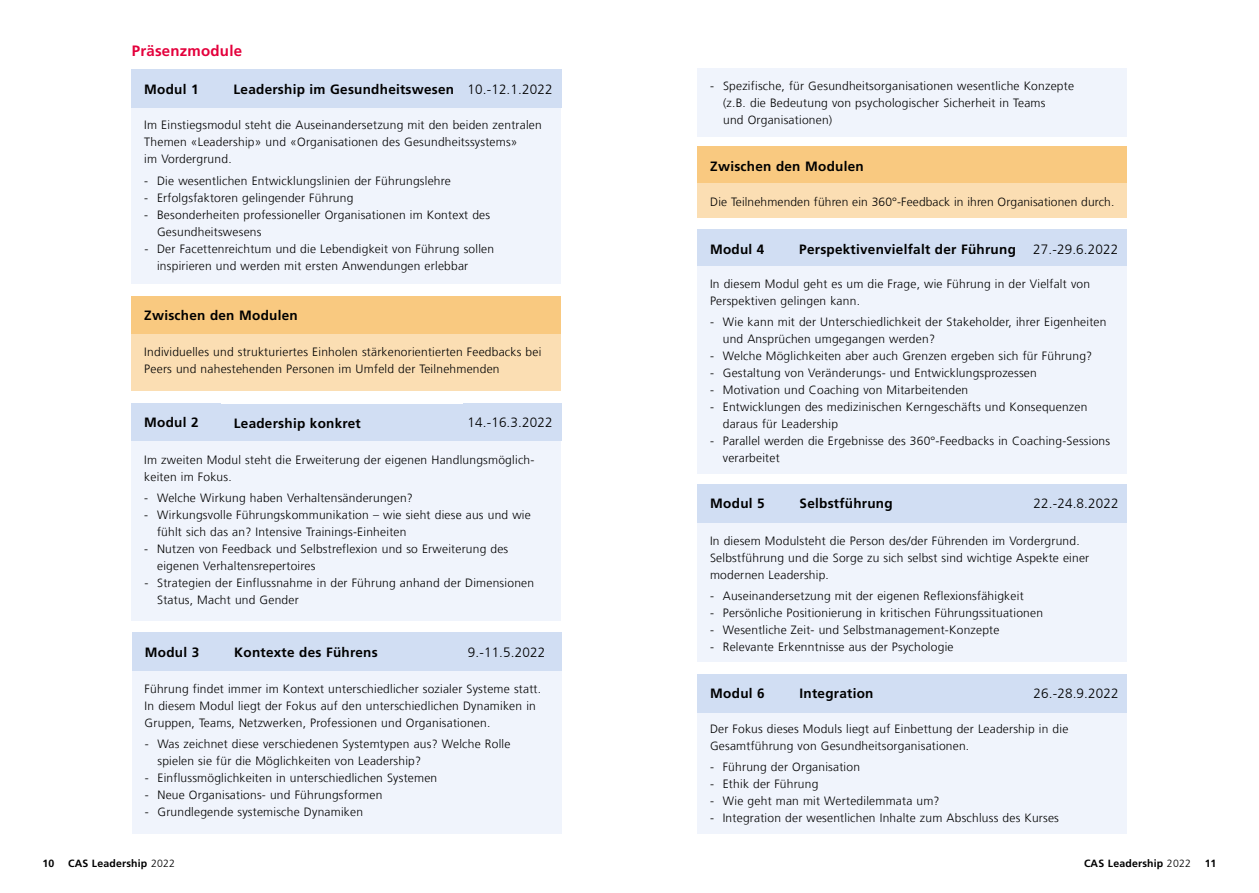
<style>
.page{position:relative;width:1259px;height:893px;background:#fff}
.page>*{position:absolute;margin:0;border:0;box-sizing:border-box;transform-origin:0 0}
.t1{font:700 15px "Frutiger LT Com";letter-spacing:.015em;color:#e4003c}
.t2{font:700 13.5px "Frutiger LT Com";letter-spacing:.02em;color:#000}
.t3{font:300 13.5px "Frutiger LT Com";letter-spacing:.01em;color:#000}
.t4{font:300 12px/17px "Frutiger LT Com";letter-spacing:.02em;color:#000}
.t5{font:700 10.5px "Frutiger LT Com";letter-spacing:.02em;color:#000}
.s1{font-weight:300}
</style>
<div class="page">
<div style="left:132px;top:296px;width:429px;height:38px;background:#f9c980"></div>
<div style="left:697px;top:147px;width:430px;height:38px;background:#f9c980"></div>
<div style="left:132px;top:403px;width:89px;height:38px;background:#d1def3"></div>
<div style="left:221px;top:404px;width:242px;height:38px;background:#d1def3"></div>
<div style="left:132px;top:108px;width:429px;height:176px;background:#f0f4fc"></div>
<div style="left:132px;top:671px;width:429px;height:162px;background:#f0f4fc"></div>
<div style="left:132px;top:442px;width:429px;height:179px;background:#f0f4fc"></div>
<div style="left:132px;top:69px;width:89px;height:39px;background:#d1def3"></div>
<div style="left:221px;top:69px;width:242px;height:39px;background:#d1def3"></div>
<div style="left:463px;top:69px;width:98px;height:39px;background:#d1def3"></div>
<div style="left:463px;top:403px;width:98px;height:38px;background:#d1def3"></div>
<div style="left:132px;top:334px;width:429px;height:57px;background:#fbdeb3"></div>
<div style="left:697px;top:184px;width:430px;height:34px;background:#fbdeb3"></div>
<div style="left:463px;top:632px;width:99px;height:39px;background:#d1def3"></div>
<div style="left:221px;top:632px;width:242px;height:39px;background:#d1def3"></div>
<div style="left:132px;top:632px;width:89px;height:39px;background:#d1def3"></div>
<div style="left:697px;top:230px;width:89px;height:38px;background:#d1def3"></div>
<div style="left:697px;top:484px;width:90px;height:38px;background:#d1def3"></div>
<div style="left:786px;top:230px;width:243px;height:38px;background:#d1def3"></div>
<div style="left:787px;top:484px;width:242px;height:38px;background:#d1def3"></div>
<div style="left:1029px;top:230px;width:97px;height:38px;background:#d1def3"></div>
<div style="left:1029px;top:484px;width:98px;height:38px;background:#d1def3"></div>
<div style="left:697px;top:711px;width:429px;height:122px;background:#f0f4fc"></div>
<div style="left:697px;top:266px;width:429px;height:207px;background:#f0f4fc"></div>
<div style="left:697px;top:523px;width:429px;height:139px;background:#f0f4fc"></div>
<div style="left:697px;top:674px;width:90px;height:38px;background:#d1def3"></div>
<div style="left:787px;top:674px;width:242px;height:38px;background:#d1def3"></div>
<div style="left:1029px;top:674px;width:98px;height:38px;background:#d1def3"></div>
<div style="left:697px;top:68px;width:430px;height:68px;background:#f0f4fc"></div>
<p class="t1" style="left:132px;top:42px;width:112px">Präsenzmodule</p>
<p class="t2" style="left:144px;top:81px;width:56px">Modul 1</p>
<p class="t2" style="left:234px;top:81px;width:320px">Leadership im Gesundheitswesen <span class="s1">10.-12.1.2022</span></p>
<p class="t4" style="left:144px;top:117px;width:399px">Im Einstiegsmodul steht die Auseinandersetzung mit den beiden zentralen<br>Themen «Leadership» und «Organisationen des Gesundheitssystems»<br>im Vordergrund.</p>
<p class="t4" style="left:144px;top:172px;width:308px">- Die wesentlichen Entwicklungslinien der Führungslehre</p>
<p class="t4" style="left:144px;top:189px;width:211px">- Erfolgsfaktoren gelingender Führung</p>
<p class="t4" style="left:157px;top:206px;width:334px;text-indent:-13px">- Besonderheiten professioneller Organisationen im Kontext des<br>Gesundheitswesens</p>
<p class="t4" style="left:157px;top:240px;width:338px;text-indent:-13px">- Der Facettenreichtum und die Lebendigkeit von Führung sollen inspirieren und werden mit ersten Anwendungen erlebbar</p>
<p class="t2" style="left:144px;top:308px;width:155px">Zwischen den Modulen</p>
<p class="t4" style="left:144px;top:344px;width:398px">Individuelles und strukturiertes Einholen stärkenorientierten Feedbacks bei<br>Peers und nahestehenden Personen im Umfeld der Teilnehmenden</p>
<p class="t2" style="left:144px;top:415px;width:56px">Modul 2</p>
<p class="t2" style="left:234px;top:415px;width:128px">Leadership konkret</p>
<p class="t3" style="left:467px;top:415px;width:86px">14.-16.3.2022</p>
<p class="t4" style="left:144px;top:451px;width:392px">Im zweiten Modul steht die Erweiterung der eigenen Handlungsmöglich&shy;keiten im Fokus.</p>
<p class="t4" style="left:144px;top:489px;width:270px">- Welche Wirkung haben Verhaltensänderungen?</p>
<p class="t4" style="left:157px;top:506px;width:375px;text-indent:-13px">- Wirkungsvolle Führungskommunikation – wie sieht diese aus und wie fühlt sich das an? Intensive Trainings-Einheiten</p>
<p class="t4" style="left:157px;top:540px;width:353px;text-indent:-13px">- Nutzen von Feedback und Selbstreflexion und so Erweiterung des eigenen Verhaltensrepertoires</p>
<p class="t4" style="left:157px;top:574px;width:378px;text-indent:-13px">- Strategien der Einflussnahme in der Führung anhand der Dimensionen<br>Status, Macht und Gender</p>
<p class="t2" style="left:145px;top:644px;width:56px">Modul 3</p>
<p class="t2" style="left:234px;top:644px;width:145px">Kontexte des Führens</p>
<p class="t3" style="left:468px;top:644px;width:79px">9.-11.5.2022</p>
<p class="t4" style="left:145px;top:680px;width:398px">Führung findet immer im Kontext unterschiedlicher sozialer Systeme statt.<br>In diesem Modul liegt der Fokus auf den unterschiedlichen Dynamiken in<br>Gruppen, Teams, Netzwerken, Professionen und Organisationen.</p>
<p class="t4" style="left:157px;top:735px;width:354px;text-indent:-13px">- Was zeichnet diese verschiedenen Systemtypen aus? Welche Rolle spielen sie für die Möglichkeiten von Leadership?</p>
<p class="t4" style="left:145px;top:769px;width:294px">- Einflussmöglichkeiten in unterschiedlichen Systemen</p>
<p class="t4" style="left:145px;top:786px;width:239px">- Neue Organisations- und Führungsformen</p>
<p class="t4" style="left:145px;top:803px;width:220px">- Grundlegende systemische Dynamiken</p>
<p class="t4" style="left:723px;top:77px;width:352px;text-indent:-13px">- Spezifische, für Gesundheitsorganisationen wesentliche Konzepte (z.B. die Bedeutung von psychologischer Sicherheit in Teams<br>und Organisationen)</p>
<p class="t2" style="left:710px;top:158px;width:155px">Zwischen den Modulen</p>
<p class="t4" style="left:710px;top:193px;width:405px">Die Teilnehmenden führen ein 360°-Feedback in ihren Organisationen durch.</p>
<p class="t2" style="left:710px;top:241px;width:56px">Modul 4</p>
<p class="t2" style="left:799px;top:241px;width:218px">Perspektivenvielfalt der Führung</p>
<p class="t3" style="left:1033px;top:241px;width:86px">27.-29.6.2022</p>
<p class="t4" style="left:710px;top:275px;width:382px">In diesem Modul geht es um die Frage, wie Führung in der Vielfalt von<br>Perspektiven gelingen kann.</p>
<p class="t4" style="left:723px;top:314px;width:385px;text-indent:-13px">- Wie kann mit der Unterschiedlichkeit der Stakeholder, ihrer Eigenheiten und Ansprüchen umgegangen werden?</p>
<p class="t4" style="left:710px;top:348px;width:384px">- Welche Möglichkeiten aber auch Grenzen ergeben sich für Führung?</p>
<p class="t4" style="left:710px;top:365px;width:328px">- Gestaltung von Veränderungs- und Entwicklungsprozessen</p>
<p class="t4" style="left:710px;top:382px;width:260px">- Motivation und Coaching von Mitarbeitenden</p>
<p class="t4" style="left:723px;top:399px;width:366px;text-indent:-13px">- Entwicklungen des medizinischen Kerngeschäfts und Konsequenzen daraus für Leadership</p>
<p class="t4" style="left:723px;top:433px;width:389px;text-indent:-13px">- Parallel werden die Ergebnisse des 360°-Feedbacks in Coaching-Sessions verarbeitet</p>
<p class="t2" style="left:710px;top:495px;width:56px">Modul 5</p>
<p class="t2" style="left:799px;top:495px;width:95px">Selbstführung</p>
<p class="t3" style="left:1033px;top:496px;width:86px">22.-24.8.2022</p>
<p class="t4" style="left:710px;top:533px;width:381px">In diesem Modulsteht die Person des/der Führenden im Vordergrund.<br>Selbstführung und die Sorge zu sich selbst sind wichtige Aspekte einer modernen Leadership.</p>
<p class="t4" style="left:710px;top:588px;width:315px">- Auseinandersetzung mit der eigenen Reflexionsfähigkeit</p>
<p class="t4" style="left:710px;top:605px;width:334px">- Persönliche Positionierung in kritischen Führungssituationen</p>
<p class="t4" style="left:710px;top:622px;width:291px">- Wesentliche Zeit- und Selbstmanagement-Konzepte</p>
<p class="t4" style="left:710px;top:639px;width:245px">- Relevante Erkenntnisse aus der Psychologie</p>
<p class="t2" style="left:710px;top:686px;width:56px">Modul 6</p>
<p class="t2" style="left:799px;top:686px;width:75px">Integration</p>
<p class="t3" style="left:1033px;top:686px;width:86px">26.-28.9.2022</p>
<p class="t4" style="left:710px;top:720px;width:360px">Der Fokus dieses Moduls liegt auf Einbettung der Leadership in die<br>Gesamtführung von Gesundheitsorganisationen.</p>
<p class="t4" style="left:710px;top:758px;width:152px">- Führung der Organisation</p>
<p class="t4" style="left:710px;top:775px;width:110px">- Ethik der Führung</p>
<p class="t4" style="left:710px;top:793px;width:231px">- Wie geht man mit Wertedilemmata um?</p>
<p class="t4" style="left:710px;top:810px;width:350px">- Integration der wesentlichen Inhalte zum Abschluss des Kurses</p>
<p class="t5" style="left:43px;top:858px;width:13px">10</p>
<p class="t5" style="left:68px;top:858px;width:108px">CAS Leadership <span class="s1">2022</span></p>
<p class="t5" style="left:1084px;top:858px;width:108px">CAS Leadership <span class="s1">2022</span></p>
<p class="t5" style="left:1204px;top:858px;width:13px">11</p>
</div>
